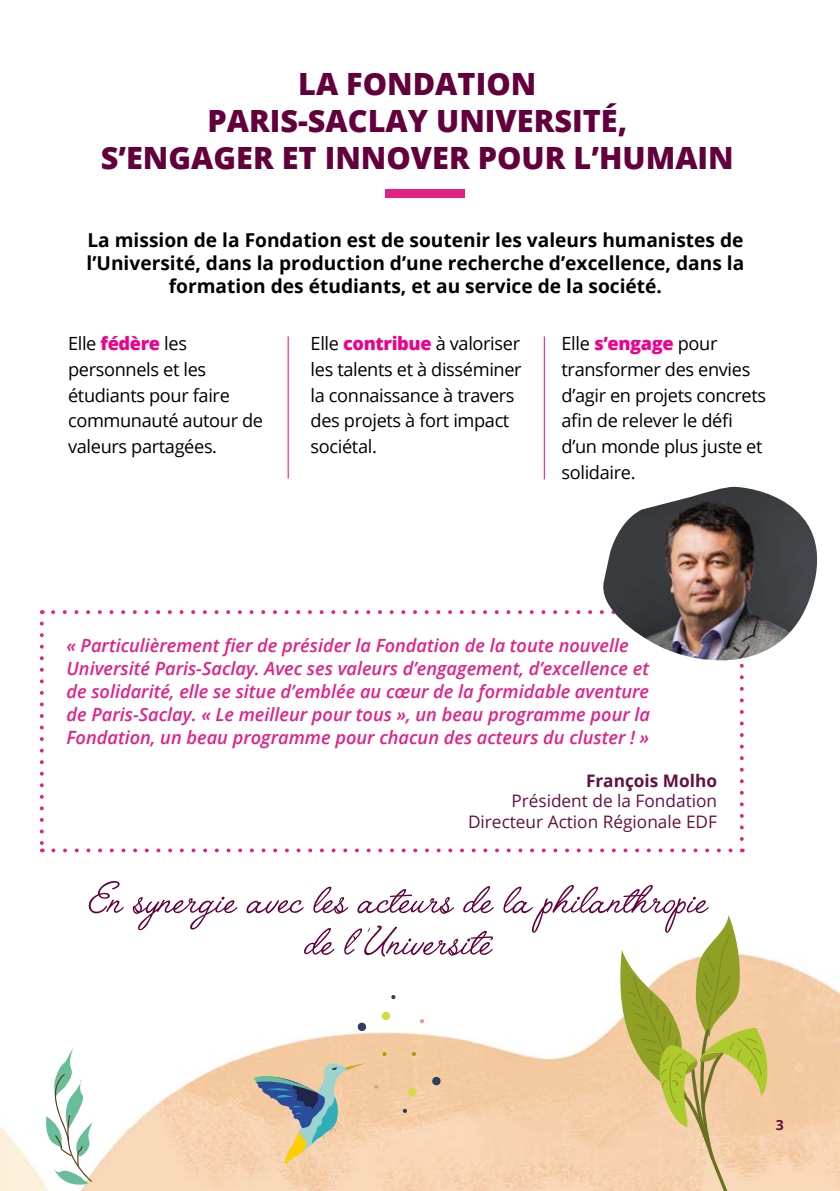
<style>
.page{position:relative;width:840px;height:1191px;background:#fff}
.page>*{position:absolute;margin:0;border:0;box-sizing:border-box;transform-origin:0 0}
.t1{font:52.2px/41.8px "Angelface";color:#63003c;text-align:center}
.t2{font:800 30.6px/36.8px "Open Sans";color:#63003c;text-align:center}
.t3{font:700 19.2px/23px "Open Sans";color:#000;text-align:center}
.t4{font:italic 600 18.2px/23px "Open Sans";color:#e32185}
.t5{font:18.2px/25.6px "Open Sans";letter-spacing:-.02em;color:#000}
.t6{font:17.2px/20.6px "Open Sans";color:#63113f;text-align:right}
.t7{font:700 17.2px "Open Sans";color:#63113f}
.t8{font:700 14px "Open Sans";color:#62123f}
.s1{font-weight:800;color:#ec008c}
</style>
<div class="page">
<img style="left:0;top:189px;width:839px;height:1002px">
<svg style="left:381px;top:1011px;width:9px;height:9px"></svg>
<svg style="left:391px;top:994px;width:4px;height:5px"></svg>
<svg style="left:382px;top:1051px;width:4px;height:5px"></svg>
<svg style="left:357px;top:1022px;width:9px;height:9px"></svg>
<svg style="left:419px;top:1018px;width:5px;height:5px"></svg>
<svg style="left:407px;top:1087px;width:10px;height:9px"></svg>
<svg style="left:402px;top:1108px;width:5px;height:5px"></svg>
<svg style="left:411px;top:1051px;width:5px;height:5px"></svg>
<svg style="left:431px;top:1076px;width:10px;height:9px"></svg>
<svg style="left:374px;top:1084px;width:4px;height:5px"></svg>
<svg style="left:44px;top:1047px;width:49px;height:140px"></svg>
<svg style="left:251px;top:1060px;width:115px;height:106px;background:#cabba2"></svg>
<svg style="left:618px;top:915px;width:150px;height:276px"></svg>
<svg style="left:53px;top:848px;width:682px;height:4px"></svg>
<svg style="left:40px;top:623px;width:4px;height:229px"></svg>
<svg style="left:739px;top:662px;width:4px;height:177px"></svg>
<svg style="left:42px;top:610px;width:559px;height:4px"></svg>
<img style="left:601px;top:487px;width:217px;height:175px">
<div style="left:385px;top:189px;width:79px;height:9px;background:#e32185"></div>
<svg style="left:367px;top:926px;width:3px;height:6px"></svg>
<hr style="left:287px;top:336px;width:1px;height:142px;background:#ec008c">
<hr style="left:543px;top:336px;width:1px;height:143px;background:#ec008c">
<h2 class="t2" style="left:101px;top:64px;width:634px">LA FONDATION<br>PARIS-SACLAY UNIVERSITÉ,<br>S’ENGAGER ET INNOVER POUR L’HUMAIN</h2>
<p class="t3" style="left:86px;top:228px;width:659px">La mission de la Fondation est de soutenir les valeurs humanistes de l’Université, dans la production d’une recherche d’excellence, dans la formation des étudiants, et au service de la société.</p>
<p class="t5" style="left:68px;top:330px;width:196px">Elle <span class="s1">fédère</span> les personnels et les étudiants pour faire communauté autour de valeurs partagées.</p>
<p class="t5" style="left:310px;top:330px;width:212px">Elle <span class="s1">contribue</span> à valoriser les talents et à disséminer la connaissance à travers des projets à fort impact sociétal.</p>
<p class="t5" style="left:561px;top:330px;width:206px">Elle <span class="s1">s’engage</span> pour transformer des envies d’agir en projets concrets afin de relever le défi d’un monde plus juste et solidaire.</p>
<p class="t4" style="left:66px;top:633px;width:584px">« Particulièrement fier de présider la Fondation de la toute nouvelle Université Paris-Saclay. Avec ses valeurs d’engagement, d’excellence et de solidarité, elle se situe d’emblée au cœur de la formidable aventure de Paris-Saclay. « Le meilleur pour tous », un beau programme pour la Fondation, un beau programme pour chacun des acteurs du cluster ! »</p>
<p class="t7" style="left:585px;top:768px;width:132px">François Molho</p>
<p class="t6" style="left:468px;top:790px;width:250px">Président de la Fondation<br>Directeur Action Régionale EDF</p>
<h1 class="t1" style="left:88px;top:881px;width:620px">En synergie avec les acteurs de la philanthropie de l’ Université</h1>
<p class="t8" style="left:775px;top:1114px;width:9px">3</p>
</div>
